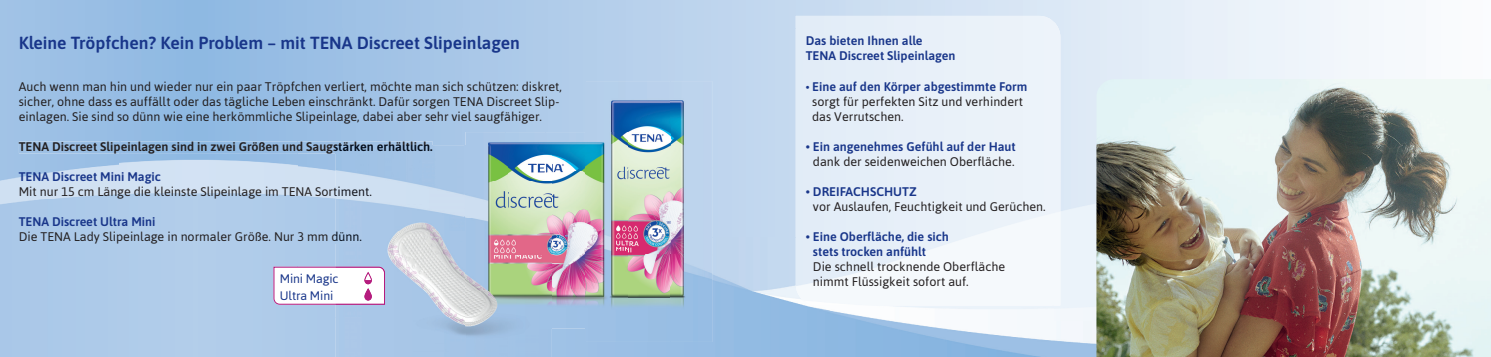
<style>
.page{position:relative;width:1491px;height:357px;background:#fff}
.page>*{position:absolute;margin:0;border:0;box-sizing:border-box;transform-origin:0 0}
.t1{font:600 17.5px "Asap";color:#19368a}
.t2{font:12.5px/15px "Asap";color:#231f20}
.t3{font:600 12.5px/15px "Asap";color:#19368a}
.t4{font:600 12.5px "Asap";color:#231f20}
.t5{font:12.38px/16.5px "Asap";letter-spacing:-.01em;color:#19368a}
.s1{color:#020c1c}
.s2{color:#030d1c}
.s3{color:#040d1c}
.s4{color:#040e1c}
.s5{color:#050e1c}
.s6{font-weight:600;color:#19368a}
.s7{color:#15161e}
.s8{color:#070f1c}
.s9{color:#19378a}
.s10{font-weight:600;font-size:11.25px;color:#19368a}
</style>
<div class="page">
<img style="left:1053px;top:0;width:331px;height:356px">
<img style="left:0;top:0;width:298px;height:356px">
<img style="left:697px;top:28px;width:133px;height:328px">
<img style="left:297px;top:28px;width:45px;height:328px">
<img style="left:830px;top:305px;width:223px;height:51px">
<div style="left:551px;top:328px;width:146px;height:28px;background:#9cbfe5"></div>
<img style="left:19px;top:141px;width:413px;height:12px">
<img style="left:20px;top:186px;width:316px;height:12px">
<div style="left:20px;top:231px;width:316px;height:12px;background:#afcbe9"></div>
<img style="left:795px;top:16px;width:265px;height:289px">
<img style="left:1096px;top:79px;width:394px;height:277px">
<img style="left:465px;top:132px;width:121px;height:39px">
<img style="left:551px;top:171px;width:35px;height:157px">
<img style="left:586px;top:81px;width:126px;height:260px">
<img style="left:336px;top:145px;width:172px;height:211px">
<img style="left:336px;top:145px;width:96px;height:8px">
<svg style="left:273px;top:266px;width:112px;height:38px"></svg>
<img style="left:465px;top:145px;width:86px;height:183px">
<h1 class="t1" style="left:19px;top:37px;width:502px">Kleine Tröpfchen? Kein Problem – mit TENA Discreet Slipeinlagen</h1>
<p class="t2" style="left:19px;top:80px;width:544px">Auch wenn man hin und wieder nur ein paar Tröpfchen verliert, möchte man sich schützen: diskret, sicher, ohne dass es auffällt oder das tägliche Leben einschränkt. Dafür sorgen TENA Discreet Slip&shy;einlagen. Sie sind so dünn wie eine herkömmliche Slipeinlage, dabei aber sehr viel saugfähiger.</p>
<p class="t4" style="left:19px;top:142px;width:415px">TENA Discreet Slipeinlagen sind in zwei Größen und Saug<span class="s1">stärk</span><span class="s2">en erh</span><span class="s3">ältl</span><span class="s4">ic</span><span class="s5">h.</span></p>
<p class="t2" style="left:19px;top:170px;width:354px"><span class="s6">TENA Discreet Mini Magic<br></span>Mit nur 15 cm Länge die kleinste Slipeinlage im TENA Sor<span class="s7">timent.</span></p>
<p class="t2" style="left:19px;top:215px;width:344px"><span class="s6">TENA Discreet Ultra Mini<br></span>Die TENA Lady Slipeinlage in normaler Größe. Nur 3 mm <span class="s8">dünn.</span></p>
<p class="t5" style="left:280px;top:271px;width:60px">Mini Magi<span class="s9">c<br></span>Ultra Mini</p>
<p class="t3" style="left:805px;top:34px;width:151px">Das bieten Ihnen alle<br>TENA Discreet Slipeinlagen</p>
<p class="t2" style="left:812px;top:80px;width:216px;text-indent:-6px"><span class="s10">•</span> <span class="s6">Eine auf den Körper abgestimmte Form </span>sorgt für perfekten Sitz und verhindert das Verrutschen.</p>
<p class="t3" style="left:805px;top:140px;width:212px">• Ein angenehmes Gefühl auf der Haut</p>
<p class="t2" style="left:813px;top:155px;width:203px">dank der seidenweichen Oberfläche.</p>
<p class="t3" style="left:805px;top:185px;width:112px">• DREIFACHSCHUTZ</p>
<p class="t2" style="left:813px;top:200px;width:234px">vor Auslaufen, Feuchtigkeit und Gerüchen.</p>
<p class="t3" style="left:813px;top:230px;width:137px;text-indent:-7px">• Eine Oberfläche, die sich stets trocken anfühlt</p>
<p class="t2" style="left:813px;top:260px;width:194px">Die schnell trocknende Oberfläche nimmt Flüssigkeit sofort auf.</p>
</div>
